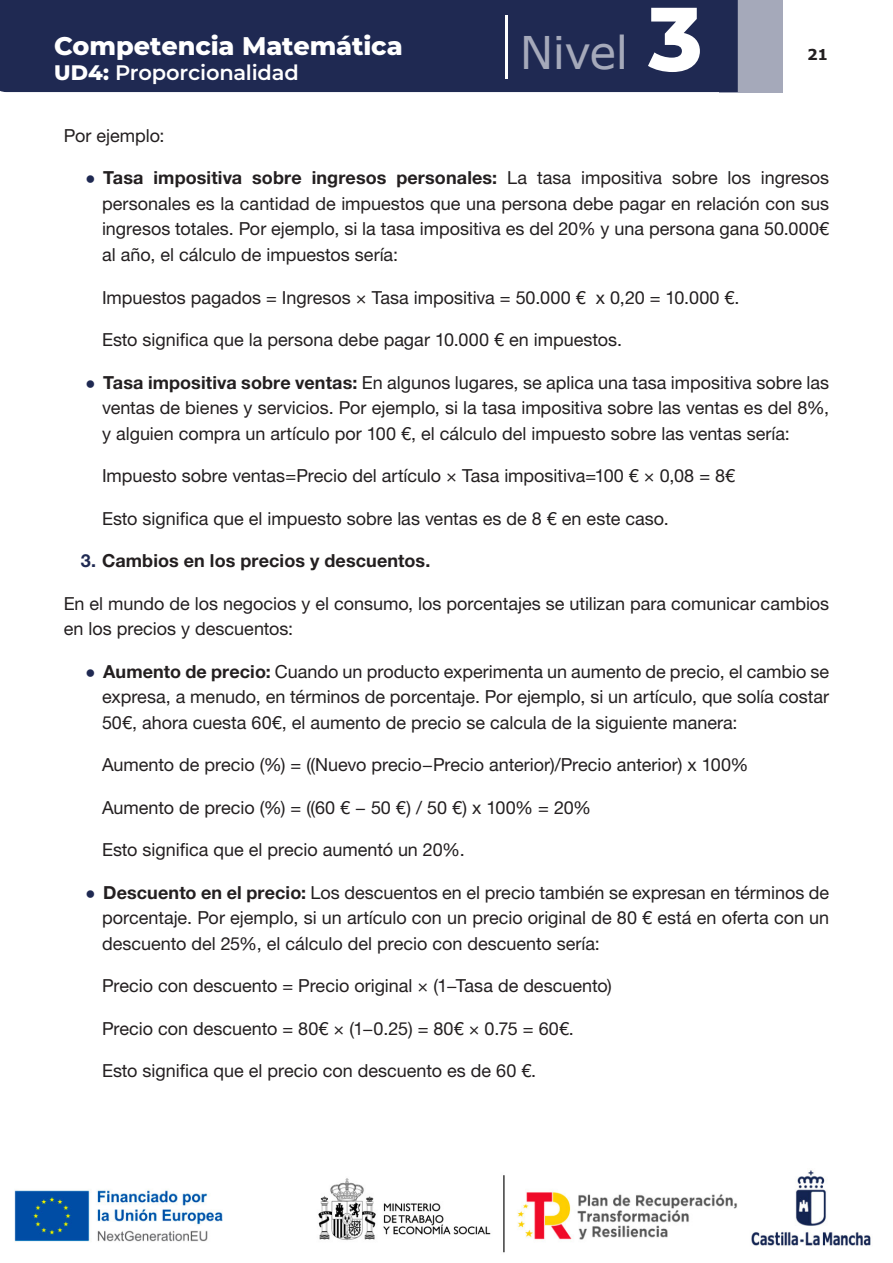
<style>
.page{position:relative;width:893px;height:1263px;background:#fff}
.page>*{position:absolute;margin:0;border:0;box-sizing:border-box;transform-origin:0 0}
.t1{font:45px "Verdana";letter-spacing:-.015em;color:#a5a9ba}
.t2{font:800 25.5px "Montserrat";letter-spacing:-.005em;color:#fff}
.t3{font:600 21px "Montserrat";letter-spacing:-.01em;color:#fff}
.PUNTO_PARRAFOS_SIGUI{font:18px/25.5px "Helvetica Neue LT 55 Rm";color:#231f20;text-align:justify}
.PUNTO_PARRAFO_num{font:18px "Helvetica Neue LT 75 Bd";letter-spacing:.005em;color:#231f20}
.t4{font:700 15px "Verdana";color:#231f20}
.s1{font-weight:800}
.s2{font-family:"Montserrat";font-weight:800;font-size:90px;color:#fff}
.s3{font-family:"Verdana";font-weight:700;font-size:15px;color:#1f2952}
.s4{font-family:"Helvetica Neue LT 75 Bd"}
.s5{color:#1f2952}
</style>
<div class="page">
<img style="left:14px;top:1170px;width:857px;height:83px">
<div style="left:719px;top:0;width:63px;height:92px;background:#a5a9ba"></div>
<div style="left:0;top:0;width:738px;height:92px;background:#1f2952"></div>
<hr style="left:505px;top:16px;width:2px;height:63px;background:#fff">
<h2 class="t2" style="left:54px;top:27px;width:350px">Competencia Matemática</h2>
<p class="t3" style="left:54px;top:58px;width:246px"><span class="s1">UD4:</span> Proporcionalidad</p>
<h1 class="t1" style="left:520px;top:22px;width:184px">Nivel <span class="s2">3</span></h1>
<p class="t4" style="left:807px;top:44px;width:22px">21</p>
<p class="PUNTO_PARRAFOS_SIGUI" style="left:64px;top:122px;width:102px">Por ejemplo:</p>
<p class="PUNTO_PARRAFOS_SIGUI" style="left:102px;top:165px;width:729px;text-indent:-17px"><span class="s3">•</span> <span class="s4">Tasa impositiva sobre ingresos personales:</span> La tasa impositiva sobre los ingresos personales es la cantidad de impuestos que una persona debe pagar en relación con sus ingresos totales. Por ejemplo, si la tasa impositiva es del 20% y una persona gana 50.000€ al año, el cálculo de impuestos sería:</p>
<p class="PUNTO_PARRAFOS_SIGUI" style="left:102px;top:284px;width:639px">Impuestos pagados = Ingresos × Tasa impositiva = 50.000 € x 0,20 = 10.000 €.</p>
<p class="PUNTO_PARRAFOS_SIGUI" style="left:102px;top:326px;width:522px">Esto significa que la persona debe pagar 10.000 € en impuestos.</p>
<p class="PUNTO_PARRAFOS_SIGUI" style="left:102px;top:369px;width:729px;text-indent:-17px"><span class="s3">•</span> <span class="s4">Tasa impositiva sobre ventas:</span> En algunos lugares, se aplica una tasa impositiva sobre las ventas de bienes y servicios. Por ejemplo, si la tasa impositiva sobre las ventas es del 8%, y alguien compra un artículo por 100 €, el cálculo del impuesto sobre las ventas sería:</p>
<p class="PUNTO_PARRAFOS_SIGUI" style="left:102px;top:462px;width:635px">Impuesto sobre ventas=Precio del artículo × Tasa impositiva=100 € × 0,08 = 8€</p>
<p class="PUNTO_PARRAFOS_SIGUI" style="left:102px;top:505px;width:568px">Esto significa que el impuesto sobre las ventas es de 8 € en este caso.</p>
<p class="PUNTO_PARRAFO_num" style="left:81px;top:549px;width:351px"><span class="s5">3.</span> Cambios en los precios y descuentos.</p>
<p class="PUNTO_PARRAFOS_SIGUI" style="left:64px;top:590px;width:767px">En el mundo de los negocios y el consumo, los porcentajes se utilizan para comunicar cambios en los precios y descuentos:</p>
<p class="PUNTO_PARRAFOS_SIGUI" style="left:102px;top:658px;width:729px;text-indent:-17px"><span class="s3">•</span> <span class="s4">Aumento de precio:</span> Cuando un producto experimenta un aumento de precio, el cambio se expresa, a menudo, en términos de porcentaje. Por ejemplo, si un artículo, que solía costar 50€, ahora cuesta 60€, el aumento de precio se calcula de la siguiente manera:</p>
<p class="PUNTO_PARRAFOS_SIGUI" style="left:102px;top:751px;width:648px">Aumento de precio (%) = ((Nuevo precio−Precio anterior)/Precio anterior) x 100%</p>
<p class="PUNTO_PARRAFOS_SIGUI" style="left:102px;top:794px;width:491px">Aumento de precio (%) = ((60 € − 50 €) / 50 €) x 100% = 20%</p>
<p class="PUNTO_PARRAFOS_SIGUI" style="left:102px;top:836px;width:364px">Esto significa que el precio aumentó un 20%.</p>
<p class="PUNTO_PARRAFOS_SIGUI" style="left:102px;top:879px;width:729px;text-indent:-17px"><span class="s3">•</span> <span class="s4">Descuento en el precio:</span> Los descuentos en el precio también se expresan en términos de porcentaje. Por ejemplo, si un artículo con un precio original de 80 € está en oferta con un descuento del 25%, el cálculo del precio con descuento sería:</p>
<p class="PUNTO_PARRAFOS_SIGUI" style="left:102px;top:972px;width:511px">Precio con descuento = Precio original × (1−Tasa de descuento)</p>
<p class="PUNTO_PARRAFOS_SIGUI" style="left:102px;top:1015px;width:473px">Precio con descuento = 80€ × (1−0.25) = 80€ × 0.75 = 60€.</p>
<p class="PUNTO_PARRAFOS_SIGUI" style="left:102px;top:1058px;width:436px">Esto significa que el precio con descuento es de 60 €.</p>
</div>
